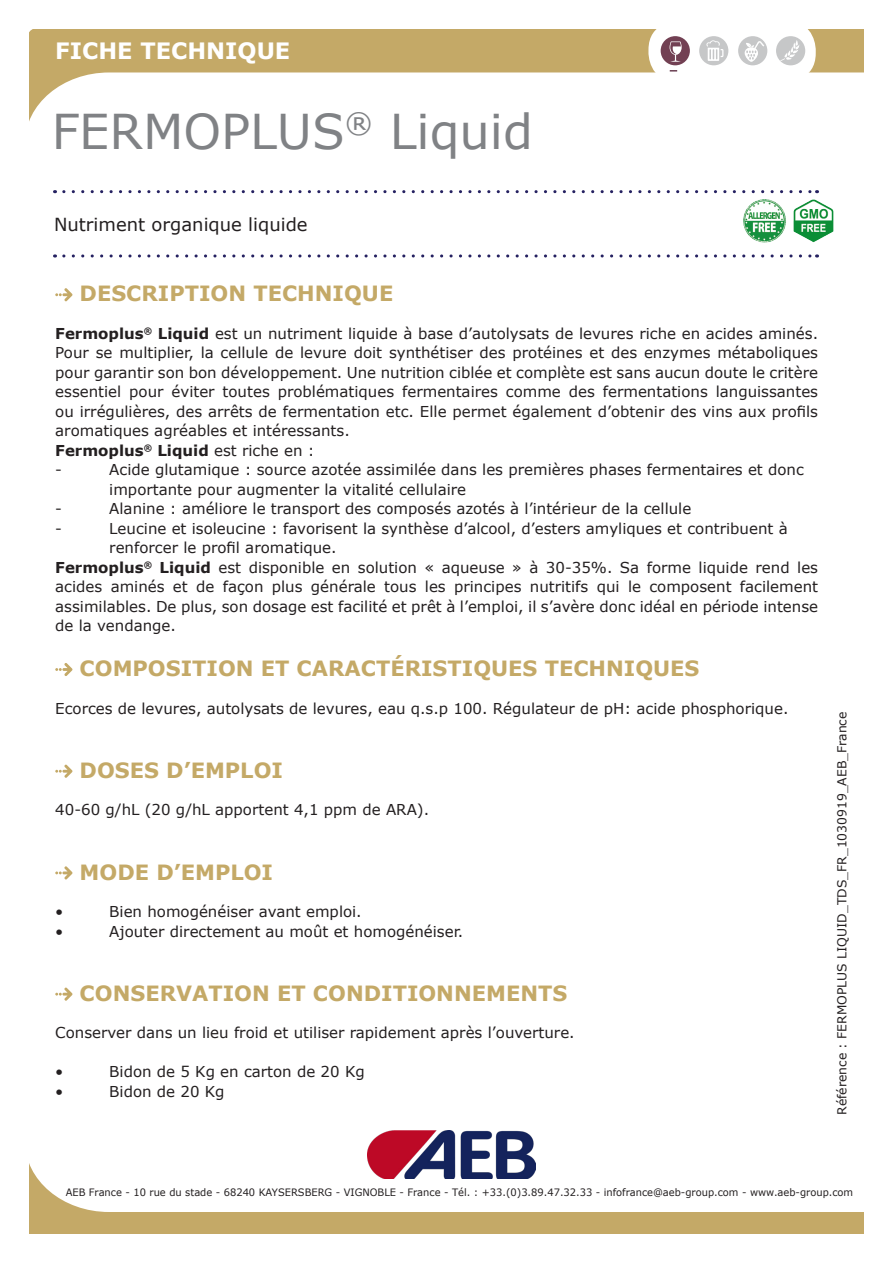
<style>
.page{position:relative;width:893px;height:1263px;background:#fff}
.page>*{position:absolute;margin:0;border:0;box-sizing:border-box;transform-origin:0 0}
.t1{font:48px "Verdana";color:#808285}
.t2{font:700 22.5px "Verdana";color:#fff}
.t3{font:700 21px "Verdana";color:#c4a967}
.t4{font:18px "Verdana";color:#231f20}
.t5{font:15px/19.5px "Verdana";color:#231f20;text-align:justify}
.t6{font:700 15px "Verdana";color:#231f20}
.t7{font:12.3px "Verdana";color:#231f20}
.t8{font:10.2px "Verdana";color:#231f20}
.s1{font-weight:700}
.s2{font-weight:400}
</style>
<div class="page">
<svg style="left:30px;top:1163px;width:833px;height:70px"></svg>
<svg style="left:64px;top:190px;width:753px;height:3px"></svg>
<svg style="left:64px;top:254px;width:753px;height:4px"></svg>
<svg style="left:55px;top:288px;width:17px;height:13px"></svg>
<svg style="left:55px;top:663px;width:17px;height:13px"></svg>
<svg style="left:55px;top:765px;width:17px;height:13px"></svg>
<svg style="left:55px;top:866px;width:17px;height:13px"></svg>
<svg style="left:55px;top:987px;width:17px;height:14px"></svg>
<svg style="left:30px;top:30px;width:833px;height:89px"></svg>
<div style="left:648px;top:21px;width:168px;height:61px;background:#fff;border-radius:28px"></div>
<svg style="left:670px;top:70px;width:7px;height:2px"></svg>
<img style="left:368px;top:1130px;width:167px;height:49px">
<img style="left:744px;top:199px;width:90px;height:44px">
<div style="left:776px;top:36px;width:29px;height:29px;background:#c6c7c8;border-radius:50%"></div>
<svg style="left:780px;top:40px;width:20px;height:21px"></svg>
<div style="left:738px;top:36px;width:29px;height:29px;background:#c6c7c8;border-radius:50%"></div>
<div style="left:661px;top:36px;width:29px;height:29px;background:#724053;border-radius:50%"></div>
<div style="left:699px;top:36px;width:29px;height:29px;background:#c6c7c8;border-radius:50%"></div>
<svg style="left:706px;top:40px;width:17px;height:21px"></svg>
<svg style="left:670px;top:41px;width:12px;height:21px"></svg>
<svg style="left:745px;top:41px;width:19px;height:21px"></svg>
<p class="t2" style="left:55px;top:35px;width:237px">FICHE TECHNIQUE</p>
<p class="t1" style="left:52px;top:98px;width:483px">FERMOPLUS<sup>®</sup> Liquid</p>
<p class="t4" style="left:54px;top:212px;width:255px">Nutriment organique liquide</p>
<p class="t3" style="left:80px;top:279px;width:315px">DESCRIPTION TECHNIQUE</p>
<p class="t5" style="left:55px;top:323px;width:764px"><span class="s1">Fermoplus</span><sup>®</sup> <span class="s1">Liquid</span> est un nutriment liquide à base d’autolysats de levures riche en acides aminés.<br>Pour se multiplier, la cellule de levure doit synthétiser des protéines et des enzymes métaboliques pour garantir son bon développement. Une nutrition ciblée et complète est sans aucun doute le critère essentiel pour éviter toutes problématiques fermentaires comme des fermentations languissantes ou irrégulières, des arrêts de fermentation etc. Elle permet également d’obtenir des vins aux profils aromatiques agréables et intéressants.</p>
<p class="t6" style="left:55px;top:440px;width:261px">Fermoplus<sup>®</sup> Liquid <span class="s2">est riche en :</span></p>
<p class="t5" style="left:55px;top:460px;width:8px">-</p>
<p class="t5" style="left:109px;top:460px;width:696px">Acide glutamique : source azotée assimilée dans les premières phases fermentaires et donc</p>
<p class="t5" style="left:109px;top:479px;width:358px">importante pour augmenter la vitalité cellulaire</p>
<p class="t5" style="left:55px;top:499px;width:8px">-</p>
<p class="t5" style="left:109px;top:499px;width:584px">Alanine : améliore le transport des composés azotés à l’intérieur de la cellule</p>
<p class="t5" style="left:55px;top:518px;width:8px">-</p>
<p class="t5" style="left:109px;top:518px;width:680px">Leucine et isoleucine : favorisent la synthèse d’alcool, d’esters amyliques et contribuent à renforcer le profil aromatique.</p>
<p class="t5" style="left:55px;top:557px;width:764px"><span class="s1">Fermoplus</span><sup>®</sup> <span class="s1">Liquid</span> est disponible en solution « aqueuse » à 30-35%. Sa forme liquide rend les acides aminés et de façon plus générale tous les principes nutritifs qui le composent facilement assimilables. De plus, son dosage est facilité et prêt à l’emploi, il s’avère donc idéal en période intense de la vendange.</p>
<p class="t3" style="left:80px;top:653px;width:621px">COMPOSITION ET CARACTÉRISTIQUES TECHNIQUES</p>
<p class="t5" style="left:55px;top:698px;width:735px">Ecorces de levures, autolysats de levures, eau q.s.p 100. Régulateur de pH: acide phosphorique.</p>
<p class="t3" style="left:80px;top:755px;width:205px">DOSES D’EMPLOI</p>
<p class="t5" style="left:55px;top:800px;width:375px">40-60 g/hL (20 g/hL apportent 4,1 ppm de ARA).</p>
<p class="t3" style="left:80px;top:857px;width:195px">MODE D’EMPLOI</p>
<p class="t5" style="left:55px;top:902px;width:10px">•</p>
<p class="t5" style="left:109px;top:902px;width:254px">Bien homogénéiser avant emploi.</p>
<p class="t5" style="left:55px;top:921px;width:10px">•</p>
<p class="t5" style="left:109px;top:921px;width:356px">Ajouter directement au moût et homogénéiser.</p>
<p class="t3" style="left:80px;top:978px;width:489px">CONSERVATION ET CONDITIONNEMENTS</p>
<p class="t5" style="left:55px;top:1023px;width:521px">Conserver dans un lieu froid et utiliser rapidement après l’ouverture.</p>
<p class="t5" style="left:55px;top:1062px;width:10px">•</p>
<p class="t5" style="left:109px;top:1062px;width:257px">Bidon de 5 Kg en carton de 20 Kg</p>
<p class="t5" style="left:55px;top:1081px;width:10px">•</p>
<p class="t5" style="left:109px;top:1081px;width:117px">Bidon de 20 Kg</p>
<p class="t7" style="left:834px;top:1115px;width:405px;rotate:-90deg">Référence : FERMOPLUS LIQUID_TDS_FR_1030919_AEB_France</p>
<p class="t8" style="left:66px;top:1185px;width:789px">AEB France - 10 rue du stade - 68240 KAYSERSBERG - VIGNOBLE - France - Tél. : +33.(0)3.89.47.32.33 - infofrance@aeb-group.com - www.aeb-group.com</p>
</div>
